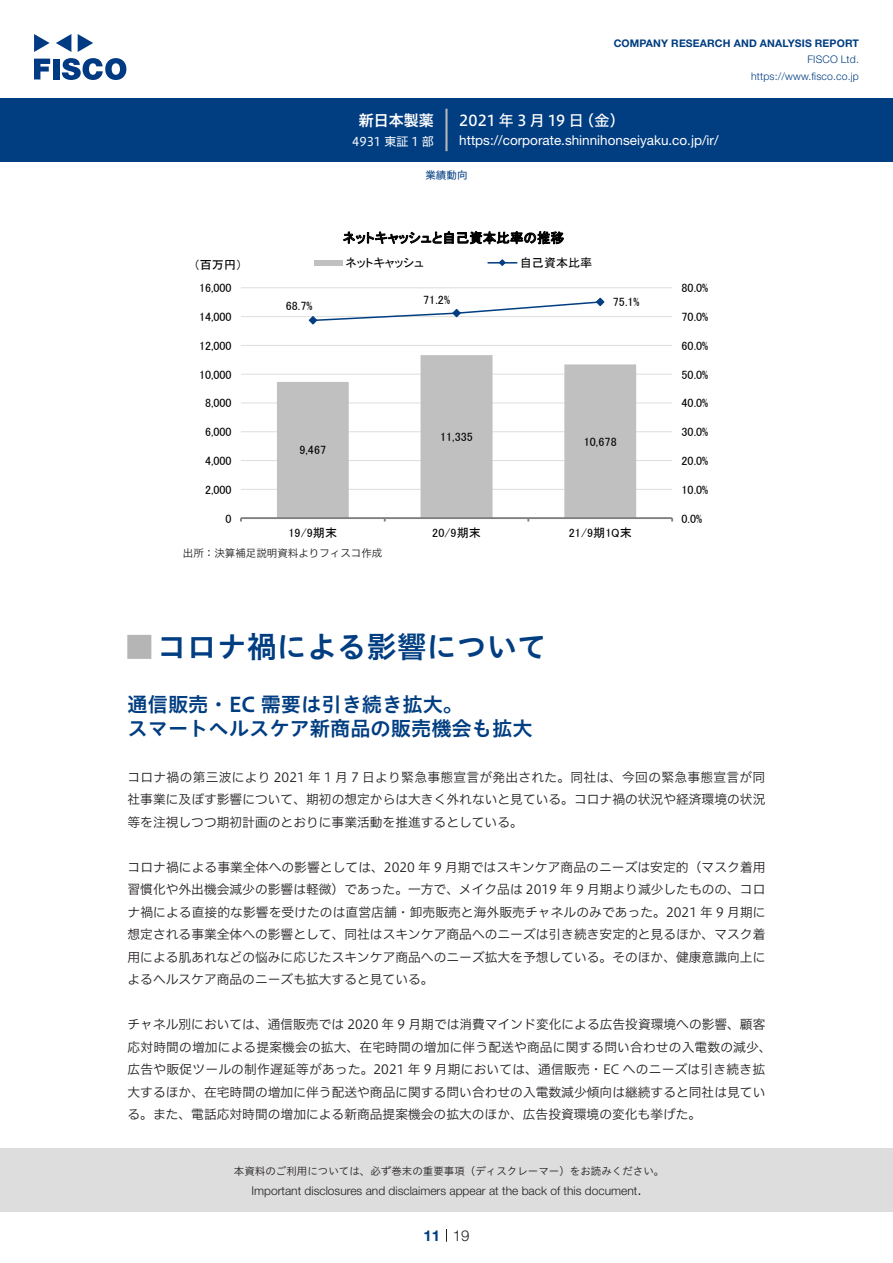
<style>
.page{position:relative;width:893px;height:1263px;background:#fff}
.page>*{position:absolute;margin:0;border:0;box-sizing:border-box;transform-origin:0 0}
.t1{font:30px "Hiragino UD Sans Std N W6";color:#003d81}
.t2{font:700 24px "Koz Go Pro";color:#b5b5b6}
.t3{font:20.25px/24px "Hiragino UD Sans Std W6";color:#003d81}
.t4{font:15px "Hiragino UD Sans F Std N W5";color:#fff}
.t5{font:15px "Hiragino UD Sans F Std N W6";color:#fff}
.t6{font:300 15px "Helvetica Neue LT Std";color:#231f20}
.t7{font:700 15px "Helvetica Neue LT Std";color:#003d81}
.t8{font:13.5px "Helvetica Neue LT Std";color:#fff}
.t9{font:13.5px "MS P Gothic";letter-spacing:.01em;color:#000}
.t10{font:12.75px/22.5px "Hiragino UD Sans F Std N W3";color:#231f20;text-align:justify}
.t11{font:12.15px "MS P Gothic";letter-spacing:-.01em;color:#000}
.t12{font:12px "MS P Gothic";color:#000}
.t13{font:300 12px "Helvetica Neue LT Std";color:#231f20}
.t14{font:12px "Hiragino UD Sans F Std N W4";color:#fff}
.t15{font:10.5px "Hiragino UD Sans Std W3";color:#231f20}
.t16{font:700 10.5px "Helvetica Neue LT Std";letter-spacing:.015em;color:#003d81}
.t17{font:300 10.5px/16.5px "Helvetica Neue LT Std";letter-spacing:.015em;color:#003d81;text-align:right}
.t18{font:10.5px "Hiragino UD Sans F Std N W3";color:#231f20}
.t19{font:10.5px "Hiragino UD Sans F Std N W4";color:#003d81}
</style>
<div class="page">
<div style="left:0;top:1148px;width:893px;height:64px;background:#ddd"></div>
<svg style="left:34px;top:59px;width:16px;height:20px"></svg>
<div style="left:53px;top:59px;width:6px;height:20px;background:#003a83"></div>
<svg style="left:62px;top:58px;width:64px;height:22px"></svg>
<svg style="left:34px;top:34px;width:16px;height:18px"></svg>
<svg style="left:78px;top:34px;width:15px;height:18px"></svg>
<svg style="left:56px;top:34px;width:15px;height:18px"></svg>
<div style="left:0;top:98px;width:893px;height:64px;background:#003d81"></div>
<hr style="left:445px;top:109px;width:3px;height:42px;background:#b5b5b6">
<svg style="left:446px;top:1229px;width:1px;height:13px"></svg>
<hr style="left:241px;top:489px;width:431px;height:1px;background:#ddd">
<hr style="left:241px;top:460px;width:431px;height:1px;background:#ddd">
<hr style="left:241px;top:431px;width:431px;height:1px;background:#ddd">
<hr style="left:241px;top:403px;width:431px;height:1px;background:#ddd">
<hr style="left:241px;top:374px;width:431px;height:1px;background:#ddd">
<hr style="left:241px;top:345px;width:431px;height:1px;background:#ddd">
<hr style="left:241px;top:316px;width:431px;height:1px;background:#ddd">
<hr style="left:241px;top:287px;width:431px;height:1px;background:#ddd">
<svg style="left:277px;top:355px;width:359px;height:162px;fill:#c0c0c0"></svg>
<hr style="left:241px;top:517px;width:431px;height:2px;background:#808080">
<svg style="left:308px;top:297px;width:297px;height:28px"></svg>
<div style="left:314px;top:260px;width:29px;height:5px;background:#c0c0c0"></div>
<hr style="left:488px;top:262px;width:29px;height:2px;background:#003d81">
<svg style="left:498px;top:259px;width:8px;height:7px"></svg>
<p class="t5" style="left:359px;top:109px;width:77px">新日本製薬</p>
<p class="t14" style="left:352px;top:132px;width:83px">4931 東証 1 部</p>
<p class="t16" style="left:614px;top:37px;width:247px">COMPANY RESEARCH AND ANALYSIS REPORT</p>
<p class="t17" style="left:751px;top:51px;width:109px">FISCO Ltd. https://www.fisco.co j p.</p>
<p class="t4" style="left:579px;top:109px;width:47px">（金(</p>
<p class="t4" style="left:459px;top:109px;width:126px">2021 年 3 月 19 日</p>
<p class="t8" style="left:459px;top:132px;width:261px">https://corporate.shinnihonseiyaku. c o j p. /i r/</p>
<p class="t19" style="left:425px;top:167px;width:43px">業績動向</p>
<p class="t12" style="left:194px;top:259px;width:50px">（百万円(</p>
<p class="t12" style="left:199px;top:282px;width:34px">16,000</p>
<p class="t11" style="left:199px;top:310px;width:34px">14,000</p>
<p class="t12" style="left:199px;top:339px;width:34px">12,000</p>
<p class="t12" style="left:199px;top:368px;width:34px">10,000</p>
<p class="t12" style="left:205px;top:397px;width:28px">8,000</p>
<p class="t12" style="left:205px;top:426px;width:28px">6,000</p>
<p class="t12" style="left:205px;top:455px;width:28px">4,000</p>
<p class="t12" style="left:205px;top:483px;width:28px">2,000</p>
<p class="t12" style="left:226px;top:512px;width:8px">0</p>
<p class="t9" style="left:343px;top:231px;width:223px">ネットキャッシュと自己資本比率の推移</p>
<p class="t12" style="left:286px;top:299px;width:28px">68.7%</p>
<p class="t12" style="left:346px;top:257px;width:80px">ネットキャッシュ</p>
<p class="t12" style="left:423px;top:293px;width:28px">71.2%</p>
<p class="t12" style="left:520px;top:257px;width:74px">自己資本比率</p>
<p class="t12" style="left:613px;top:296px;width:28px">75.1%</p>
<p class="t12" style="left:299px;top:444px;width:28px">9,467</p>
<p class="t12" style="left:288px;top:527px;width:50px">19/9期末</p>
<p class="t12" style="left:440px;top:431px;width:34px">11,335</p>
<p class="t12" style="left:432px;top:527px;width:50px">20/9期末</p>
<p class="t12" style="left:584px;top:435px;width:34px">10,678</p>
<p class="t12" style="left:569px;top:527px;width:64px">21/9期1Q末</p>
<p class="t18" style="left:183px;top:545px;width:201px">出所：決算補足説明資料よりフィスコ作成</p>
<p class="t12" style="left:682px;top:282px;width:28px">80.0%</p>
<p class="t11" style="left:682px;top:310px;width:28px">70.0%</p>
<p class="t12" style="left:682px;top:339px;width:28px">60.0%</p>
<p class="t12" style="left:682px;top:368px;width:28px">50.0%</p>
<p class="t12" style="left:682px;top:397px;width:28px">40.0%</p>
<p class="t12" style="left:682px;top:426px;width:28px">30.0%</p>
<p class="t12" style="left:682px;top:455px;width:28px">20.0%</p>
<p class="t12" style="left:682px;top:483px;width:28px">10.0%</p>
<p class="t12" style="left:682px;top:512px;width:22px">0.0%</p>
<h1 class="t1" style="left:157px;top:624px;width:391px">コロナ禍による影響について</h1>
<h2 class="t2" style="left:128px;top:632px;width:25px">█</h2>
<h3 class="t3" style="left:128px;top:691px;width:406px">通信販売・EC 需要は引き続き拡大。<br>スマートヘルスケア新商品の販売機会も拡大</h3>
<p class="t10" style="left:128px;top:765px;width:639px">コロナ禍の第三波により 2021 年 1 月 7 日より緊急事態宣言が発出された。同社は、今回の緊急事態宣言が同社事業に及ぼす影響について、期初の想定からは大きく外れないと見ている。コロナ禍の状況や経済環境の状況等を注視しつつ期初計画のとおりに事業活動を推進するとしている。</p>
<p class="t10" style="left:128px;top:855px;width:639px">コロナ禍による事業全体への影響としては、2020 年 9 月期ではスキンケア商品のニーズは安定的（マスク着用習慣化や外出機会減少の影響は軽微）であった。一方で、メイク品は 2019 年 9 月期より減少したものの、コロナ禍による直接的な影響を受けたのは直営店舗・卸売販売と海外販売チャネルのみであった。2021 年 9 月期に想定される事業全体への影響として、同社はスキンケア商品へのニーズは引き続き安定的と見るほか、マスク着用による肌あれなどの悩みに応じたスキンケア商品へのニーズ拡大を予想している。そのほか、健康意識向上によるヘルスケア商品のニーズも拡大すると見ている。</p>
<p class="t10" style="left:128px;top:1013px;width:646px;text-align:left">チャネル別においては、通信販売では 2020 年 9 月期では消費マインド変化による広告投資環境への影響、顧客応対時間の増加による提案機会の拡大、在宅時間の増加に伴う配送や商品に関する問い合わせの入電数の減少、広告や販促ツールの制作遅延等があった。2021 年 9 月期においては、通信販売・EC へのニーズは引き続き拡大するほか、在宅時間の増加に伴う配送や商品に関する問い合わせの入電数減少傾向は継続すると同社は見ている。また、電話応対時間の増加による新商品提案機会の拡大のほか、広告投資環境の変化も挙げた。</p>
<p class="t15" style="left:234px;top:1163px;width:432px">本資料のご利用については、必ず巻末の重要事項（ディスクレーマー）をお読みください。</p>
<p class="t6" style="left:637px;top:1180px;width:6px">.</p>
<p class="t13" style="left:251px;top:1183px;width:387px">Important disclosures and disclaimers appear at the back of this document</p>
<p class="t7" style="left:423px;top:1226px;width:18px">11</p>
<p class="t6" style="left:453px;top:1226px;width:18px">19</p>
</div>
